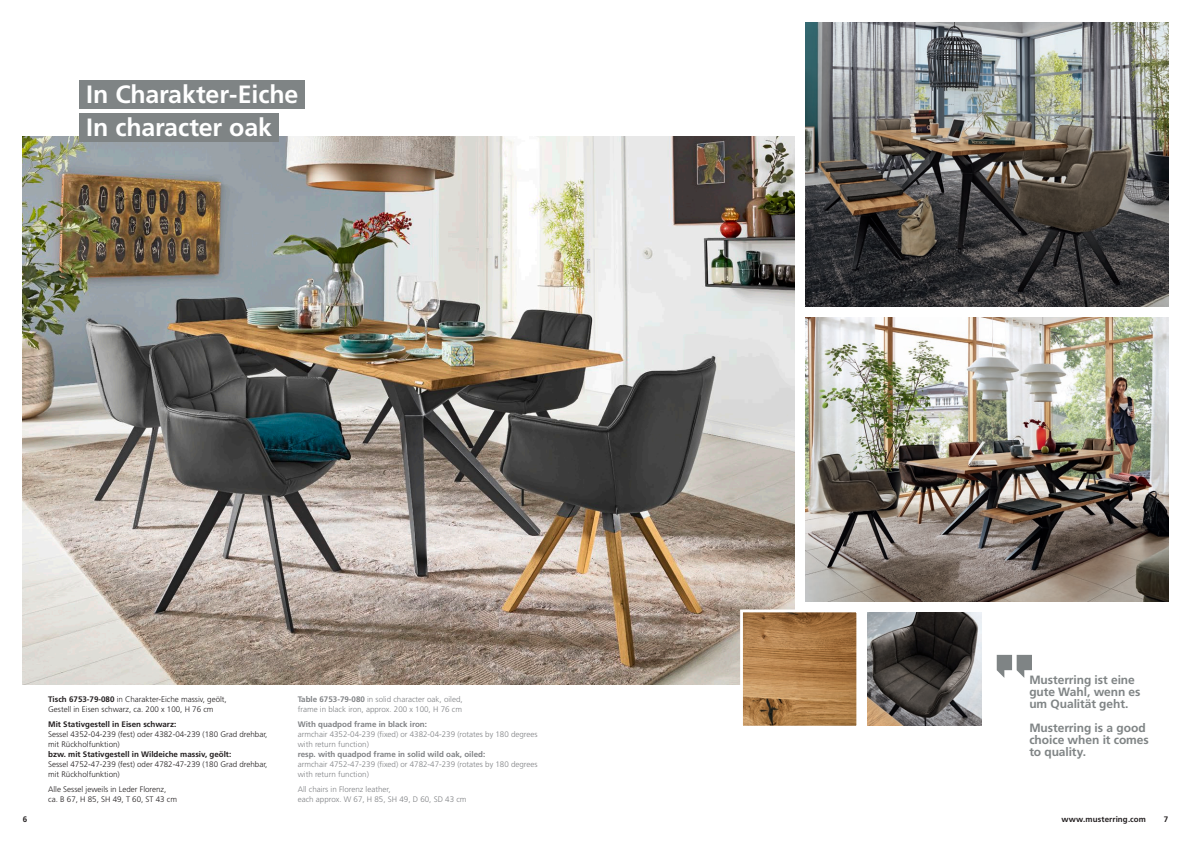
<style>
.page{position:relative;width:1191px;height:842px;background:#fff}
.page>*{position:absolute;margin:0;border:0;box-sizing:border-box;transform-origin:0 0}
.t1{font:700 25px/33.2px "Frutiger LT Std";letter-spacing:-.01em;color:#fff}
.t2{font:700 12px/12px "Frutiger LT Std";letter-spacing:-.005em;color:#7f8485}
.t3{font:300 8px/10px "Frutiger LT Std";color:#808285}
.t4{font:300 8px/10px "Frutiger LT Std";color:#231f20}
.t5{font:700 8px "Frutiger LT Std";color:#231f20}
.t6{font:700 8px "Frutiger LT Std";color:#808285}
.s1{font-weight:700}
</style>
<div class="page">
<img style="left:23px;top:136px;width:771px;height:549px">
<img style="left:805px;top:317px;width:363px;height:284px">
<img style="left:805px;top:23px;width:363px;height:283px">
<svg style="left:738px;top:608px;width:119px;height:118px;background:#b28556"></svg>
<img style="left:867px;top:612px;width:114px;height:113px">
<div style="left:79px;top:80px;width:226px;height:29px;background:#7f8485"></div>
<div style="left:79px;top:113px;width:200px;height:29px;background:#7f8485"></div>
<svg style="left:996px;top:655px;width:36px;height:23px"></svg>
<h1 class="t1" style="left:86px;top:78px;width:214px">In Charakter-Eiche<br>In character oak</h1>
<p class="t4" style="left:48px;top:695px;width:180px"><span class="s1">Tisch 6753-79-080</span> in Charakter-Eiche massiv, geölt,<br>Gestell in Eisen schwarz, ca. 200 x 100, H 76 cm</p>
<p class="t5" style="left:48px;top:720px;width:130px">Mit Stativgestell in Eisen schwarz:</p>
<p class="t4" style="left:48px;top:730px;width:221px">Sessel 4352-04-239 (fest) oder 4382-04-239 (180 Grad drehbar, mit Rückholfunktion)</p>
<p class="t5" style="left:48px;top:750px;width:185px">bzw. mit Stativgestell in Wildeiche massiv, geölt:</p>
<p class="t4" style="left:48px;top:760px;width:221px">Sessel 4752-47-239 (fest) oder 4782-47-239 (180 Grad drehbar, mit Rückholfunktion)</p>
<p class="t4" style="left:48px;top:785px;width:130px">Alle Sessel jeweils in Leder Florenz, ca. B 67, H 85, SH 49, T 60, ST 43 cm</p>
<p class="t3" style="left:298px;top:695px;width:166px"><span class="s1">Table 6753-79-080</span> in solid character oak, oiled, frame in black iron, approx. 200 x 100, H 76 cm</p>
<p class="t6" style="left:298px;top:720px;width:131px">With quadpod frame in black iron:</p>
<p class="t3" style="left:298px;top:730px;width:241px">armchair 4352-04-239 (fixed) or 4382-04-239 (rotates by 180 degrees with return function)</p>
<p class="t6" style="left:298px;top:750px;width:189px">resp. with quadpod frame in solid wild oak, oiled:</p>
<p class="t3" style="left:298px;top:760px;width:241px">armchair 4752-47-239 (fixed) or 4782-47-239 (rotates by 180 degrees with return function)</p>
<p class="t3" style="left:298px;top:785px;width:170px">All chairs in Florenz leather,<br>each approx. W 67, H 85, SH 49, D 60, SD 43 cm</p>
<h2 class="t2" style="left:1029px;top:674px;width:113px">Musterring ist eine gute Wahl, wenn es um Qualität geht.</h2>
<h2 class="t2" style="left:1029px;top:722px;width:121px">Musterring is a good choice when it comes to quality.</h2>
<p class="t5" style="left:23px;top:815px;width:6px">6</p>
<p class="t5" style="left:1061px;top:815px;width:86px">www.musterring.com</p>
<p class="t5" style="left:1163px;top:815px;width:6px">7</p>
</div>
